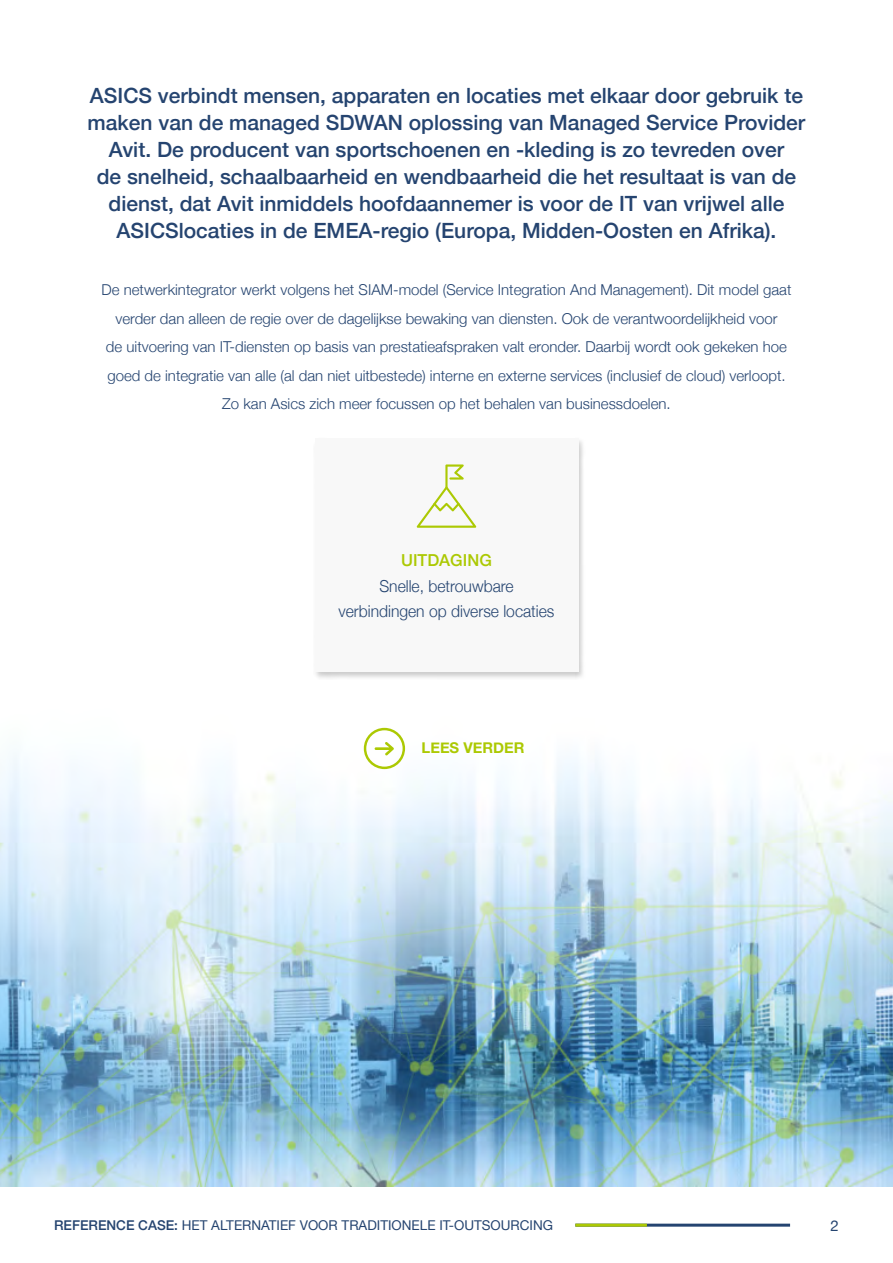
<style>
.page{position:relative;width:893px;height:1263px;background:#fff}
.page>*{position:absolute;margin:0;border:0;box-sizing:border-box;transform-origin:0 0}
.t1{font:500 21px/27px "Helvetica Neue";color:#254470;text-align:center}
.t2{font:300 16.5px/25.5px "Helvetica Neue";color:#254470;text-align:center;scale:.95 1}
.t3{font:500 16.5px "Helvetica Neue";color:#acc903}
.t4{font:300 15px/28.5px "Helvetica Neue";color:#254470;text-align:center}
.t5{font:15px "Helvetica Neue";color:#254470}
.t6{font:700 14.85px "Helvetica Neue";color:#acc903}
.t7{font:13.5px "Helvetica Neue";color:#254470}
.s1{font-weight:500}
</style>
<div class="page">
<hr style="left:575px;top:1223px;width:215px;height:3px;background:#254470">
<hr style="left:575px;top:1223px;width:72px;height:3px;background:#acc903">
<img style="left:0;top:727px;width:893px;height:459px">
<svg style="left:364px;top:728px;width:41px;height:41px"></svg>
<div style="left:313px;top:438px;width:272px;height:242px;background:#000;opacity:.2"></div>
<div style="left:315px;top:439px;width:263px;height:233px;background:#f8f8f8"></div>
<svg style="left:417px;top:464px;width:59px;height:64px"></svg>
<p class="t1" style="left:88px;top:81px;width:719px">ASICS verbindt mensen, apparaten en locaties met elkaar door gebruik te maken van de managed SDWAN oplossing van Managed Service Provider Avit. De producent van sportschoenen en -kleding is zo tevreden over<br>de snelheid, schaalbaarheid en wendbaarheid die het resultaat is van de dienst, dat Avit inmiddels hoofdaannemer is voor de IT van vrijwel alle ASICSlocaties in de EMEA-regio (Europa, Midden-Oosten en Afrika).</p>
<p class="t4" style="left:102px;top:274px;width:691px">De netwerkintegrator werkt volgens het SIAM-model (Service Integration And Management). Dit model gaat verder dan alleen de regie over de dagelijkse bewaking van diensten. Ook de verantwoordelijkheid voor<br>de uitvoering van IT-diensten op basis van prestatieafspraken valt eronder. Daarbij wordt ook gekeken hoe goed de integratie van alle (al dan niet uitbestede) interne en externe services (inclusief de cloud) verloopt.<br>Zo kan Asics zich meer focussen op het behalen van businessdoelen.</p>
<p class="t3" style="left:401px;top:547px;width:92px">UITDAGING</p>
<p class="t2" style="left:338px;top:572px;width:229px">Snelle, betrouwbare verbindingen op diverse locaties</p>
<p class="t6" style="left:422px;top:736px;width:104px">LEES VERDER</p>
<p class="t7" style="left:54px;top:1215px;width:501px"><span class="s1">REFERENCE CASE:</span> HET ALTERNATIEF VOOR TRADITIONELE IT-OUTSOURCING</p>
<p class="t5" style="left:831px;top:1215px;width:10px">2</p>
</div>
